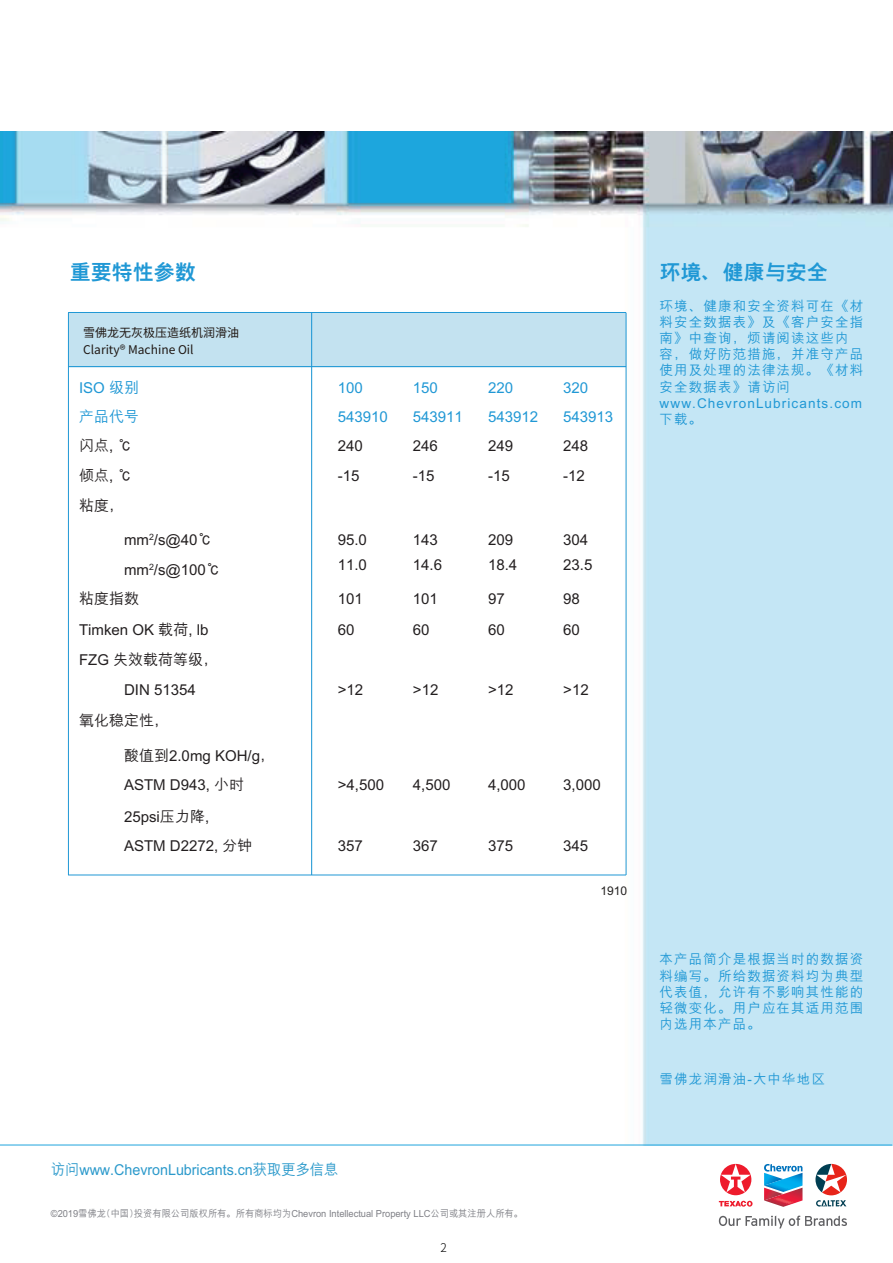
<style>
.page{position:relative;width:893px;height:1263px;background:#fff}
.page>*{position:absolute;margin:0;border:0;box-sizing:border-box;transform-origin:0 0}
.t1{font:800 21px "M Hei PRC";color:#2098d5}
.t2{font:500 15px/30.6px "M Hei PRC";color:#231f20}
.t3{font:500 15px/28.3px "M Hei PRC";color:#2098d5}
.t4{font:500 15px "M Hei PRC";color:#2b99cb;scale:.95 1}
.t5{font:500 13.5px/16.2px "M Hei PRC";letter-spacing:.085em;color:#2098d5}
.t6{font:12px/17.4px "Source Han Sans CN";color:#201814}
.t7{font:500 12px "M Hei PRC";color:#22201f}
.t8{font:300 12px "Source Han Sans CN";color:#030303}
.t9{font:500 9.75px "M Hei PRC";color:#7f8086;scale:.95 1}
</style>
<div class="page">
<img style="left:1px;top:132px;width:891px;height:1013px">
<hr style="left:0;top:1145px;width:892px;height:1px;background:#1fa4dd">
<div style="left:69px;top:313px;width:556px;height:53px;background:#c3e2f0"></div>
<hr style="left:311px;top:313px;width:1px;height:562px;background:#2098d5">
<hr style="left:68px;top:366px;width:558px;height:1px;background:#2098d5">
<hr style="left:68px;top:312px;width:558px;height:1px;background:#2098d5">
<hr style="left:68px;top:313px;width:1px;height:562px;background:#2098d5">
<hr style="left:68px;top:875px;width:558px;height:1px;background:#2098d5">
<hr style="left:625px;top:313px;width:1px;height:562px;background:#2098d5">
<svg style="left:718px;top:1216px;width:129px;height:12px"></svg>
<svg style="left:718px;top:1201px;width:34px;height:6px"></svg>
<svg style="left:720px;top:1164px;width:31px;height:31px"></svg>
<svg style="left:815px;top:1164px;width:32px;height:43px"></svg>
<svg style="left:764px;top:1164px;width:38px;height:43px"></svg>
<h1 class="t1" style="left:70px;top:260px;width:128px">重要特性参数</h1>
<p class="t6" style="left:83px;top:324px;width:158px">雪佛龙无灰极压造纸机润滑油<br>Clarity® Machine Oil</p>
<p class="t3" style="left:79px;top:374px;width:62px">ISO 级别产品代号</p>
<p class="t3" style="left:338px;top:374px;width:52px">100<br>543910</p>
<p class="t3" style="left:413px;top:374px;width:52px">150<br>543911</p>
<p class="t3" style="left:488px;top:374px;width:52px">220<br>543912</p>
<p class="t2" style="left:79px;top:431px;width:55px;line-height:29.5px">闪点, ℃倾点, ℃</p>
<p class="t2" style="left:338px;top:431px;width:27px">240</p>
<p class="t2" style="left:79px;top:490px;width:46px">粘度，</p>
<p class="t2" style="left:338px;top:460px;width:23px">-15</p>
<p class="t2" style="left:413px;top:431px;width:27px">246</p>
<p class="t2" style="left:413px;top:460px;width:23px">-15</p>
<p class="t2" style="left:488px;top:431px;width:27px">249</p>
<p class="t2" style="left:488px;top:460px;width:23px">-15</p>
<p class="t3" style="left:563px;top:374px;width:52px">320<br>543913</p>
<p class="t2" style="left:563px;top:431px;width:27px">248</p>
<p class="t2" style="left:563px;top:460px;width:23px">-12</p>
<p class="t2" style="left:124px;top:525px;width:98px;line-height:29.5px">mm<sup>2</sup>/s@40℃ mm<sup>2</sup>/s@100℃</p>
<p class="t2" style="left:338px;top:525px;width:31px">95.0</p>
<p class="t2" style="left:413px;top:525px;width:27px">143</p>
<p class="t2" style="left:488px;top:525px;width:27px">209</p>
<p class="t2" style="left:338px;top:549px;width:31px">11.0</p>
<p class="t2" style="left:413px;top:549px;width:31px">14.6</p>
<p class="t2" style="left:413px;top:584px;width:27px">101<br>60</p>
<p class="t2" style="left:488px;top:549px;width:31px">18.4</p>
<p class="t2" style="left:79px;top:584px;width:131px">粘度指数<br>Timken OK 载荷, lb</p>
<p class="t2" style="left:338px;top:584px;width:27px">101<br>60</p>
<p class="t2" style="left:488px;top:584px;width:18px">97<br>60</p>
<p class="t2" style="left:563px;top:525px;width:27px">304</p>
<p class="t2" style="left:563px;top:549px;width:31px">23.5</p>
<p class="t2" style="left:563px;top:584px;width:18px">98<br>60</p>
<p class="t2" style="left:79px;top:644px;width:141px">FZG 失效载荷等级，</p>
<p class="t2" style="left:124px;top:675px;width:73px">DIN 51354</p>
<p class="t2" style="left:338px;top:675px;width:27px">&gt;12</p>
<p class="t2" style="left:413px;top:675px;width:27px">&gt;12</p>
<p class="t2" style="left:488px;top:675px;width:27px">&gt;12</p>
<p class="t2" style="left:563px;top:675px;width:27px">&gt;12</p>
<p class="t2" style="left:79px;top:706px;width:92px">氧化稳定性，</p>
<p class="t2" style="left:124px;top:741px;width:152px;line-height:29.5px">酸值到2.0mg KOH/g，<br>ASTM D943, 小时</p>
<p class="t2" style="left:124px;top:802px;width:130px;line-height:29.5px">25psi压力降,<br>ASTM D2272, 分钟</p>
<p class="t2" style="left:338px;top:770px;width:48px">&gt;4,500</p>
<p class="t2" style="left:413px;top:770px;width:39px">4,500</p>
<p class="t2" style="left:488px;top:770px;width:39px">4,000</p>
<p class="t2" style="left:563px;top:770px;width:39px">3,000</p>
<p class="t2" style="left:338px;top:831px;width:27px">357</p>
<p class="t2" style="left:413px;top:831px;width:27px">367</p>
<p class="t2" style="left:488px;top:831px;width:27px">375</p>
<p class="t2" style="left:563px;top:831px;width:27px">345</p>
<p class="t7" style="left:600px;top:884px;width:28px">1910</p>
<p class="t4" style="left:51px;top:1162px;width:304px">访问www.ChevronLubricants.cn获取更多信息</p>
<p class="t9" style="left:51px;top:1208px;width:498px">©2019雪佛龙(中国)投资有限公司版权所有。所有商标均为Chevron Intellectual Property LLC公司或其注册人所有。</p>
<p class="t8" style="left:440px;top:1241px;width:8px">2</p>
<h1 class="t1" style="left:659px;top:260px;width:169px">环境、健康与安全</h1>
<p class="t5" style="left:659px;top:298px;width:205px">环境、健康和安全资料可在《材料安全数据表》及《客户安全指南》中查询，烦请阅读这些内容，做好防范措施，并准守产品使用及处理的法律法规。《材料安全数据表》请访问www.ChevronLubricants.com下载。</p>
<p class="t5" style="left:659px;top:952px;width:205px;text-align:justify">本产品简介是根据当时的数据资料编写。所给数据资料均为典型代表值，允许有不影响其性能的轻微变化。用户应在其适用范围内选用本产品。</p>
<p class="t5" style="left:659px;top:1072px;width:167px">雪佛龙润滑油-大中华地区</p>
</div>
